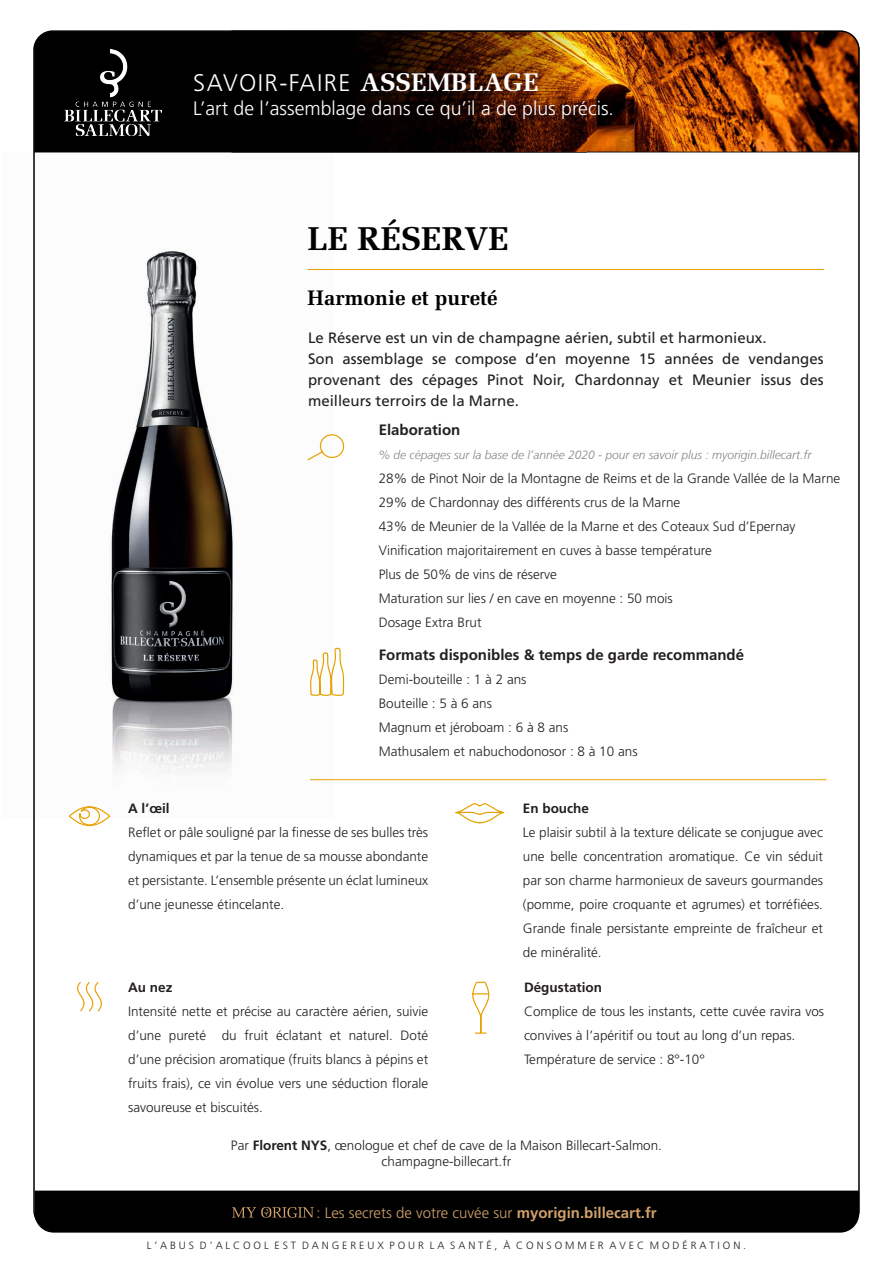
<style>
.page{position:relative;width:893px;height:1263px;background:#fff}
.page>*{position:absolute;margin:0;border:0;box-sizing:border-box;transform-origin:0 0}
.t1{font:700 33px "Melior LT Std";color:#000}
.t2{font:300 24px "Frutiger LT Pro";letter-spacing:.06em;color:#fff}
.t3{font:700 21px "Melior LT Std";color:#000}
.t4{font:300 19.5px "Frutiger LT Pro";color:#fff}
.t5{font:15px/21px "Frutiger LT Pro";color:#231f20;text-align:justify}
.t6{font:700 15px "Frutiger LT Pro";color:#231f20}
.t7{font:300 15px "Frutiger LT Pro";color:#d1a16b}
.t8{font:300 13.5px/24px "Frutiger LT Pro";color:#231f20;text-align:justify}
.t9{font:700 13.5px "Frutiger LT Pro";color:#231f20}
.t10{font:italic 300 12px "Frutiger LT";color:#858585}
.t11{font:300 10.5px "Frutiger LT Pro";color:#231f20}
.s1{font-family:"Melior LT Std";font-weight:700;font-size:25.5px}
.s2{font-weight:700}
</style>
<div class="page">
<img style="left:36px;top:152px;width:297px;height:629px">
<div style="left:36px;top:33px;width:196px;height:119px;background:#000"></div>
<img style="left:232px;top:33px;width:625px;height:119px">
<img style="left:289px;top:33px;width:298px;height:119px">
<svg style="left:455px;top:803px;width:50px;height:21px"></svg>
<svg style="left:472px;top:982px;width:18px;height:52px"></svg>
<svg style="left:68px;top:806px;width:43px;height:21px"></svg>
<svg style="left:77px;top:981px;width:25px;height:31px"></svg>
<svg style="left:306px;top:433px;width:39px;height:28px"></svg>
<svg style="left:309px;top:609px;width:36px;height:152px"></svg>
<img style="left:65px;top:50px;width:97px;height:85px">
<hr style="left:308px;top:269px;width:516px;height:1px;background:#e6a100">
<hr style="left:310px;top:779px;width:517px;height:1px;background:#e6a100">
<div style="left:35px;top:1190px;width:824px;height:42px;background:#000"></div>
<p class="t2" style="left:193px;top:69px;width:347px">SAVOIR-FAIRE <span class="s1">ASSEMBLAGE</span></p>
<p class="t4" style="left:193px;top:97px;width:422px">L’art de l’assemblage dans ce qu’il a de plus précis.</p>
<p class="t1" style="left:308px;top:219px;width:203px">LE RÉSERVE</p>
<p class="t3" style="left:308px;top:285px;width:192px">Harmonie et pureté</p>
<p class="t5" style="left:308px;top:327px;width:460px">Le Réserve est un vin de champagne aérien, subtil et harmonieux.</p>
<p class="t5" style="left:308px;top:348px;width:517px">Son assemblage se compose d’en moyenne 15 années de vendanges provenant des cépages Pinot Noir, Chardonnay et Meunier issus des meilleurs terroirs de la Marne.</p>
<p class="t6" style="left:379px;top:421px;width:83px">Elaboration</p>
<p class="t10" style="left:379px;top:448px;width:434px">% de cépages sur la base de l’année 2020 - pour en savoir plus : myorigin.billecart.fr</p>
<p class="t8" style="left:379px;top:466px;width:463px">28% de Pinot Noir de la Montagne de Reims et de la Grande Vallée de la Marne</p>
<p class="t8" style="left:379px;top:490px;width:303px">29% de Chardonnay des différents crus de la Marne</p>
<p class="t8" style="left:379px;top:514px;width:418px">43% de Meunier de la Vallée de la Marne et des Coteaux Sud d’Epernay</p>
<p class="t8" style="left:379px;top:538px;width:335px">Vinification majoritairement en cuves à basse température</p>
<p class="t8" style="left:379px;top:562px;width:180px">Plus de 50% de vins de réserve</p>
<p class="t8" style="left:379px;top:586px;width:296px">Maturation sur lies / en cave en moyenne : 50 mois</p>
<p class="t8" style="left:379px;top:610px;width:104px">Dosage Extra Brut</p>
<p class="t6" style="left:379px;top:646px;width:367px">Formats disponibles &amp; temps de garde recommandé</p>
<p class="t8" style="left:379px;top:667px;width:149px">Demi-bouteille : 1 à 2 ans</p>
<p class="t8" style="left:379px;top:691px;width:115px">Bouteille : 5 à 6 ans</p>
<p class="t8" style="left:379px;top:715px;width:191px">Magnum et jéroboam : 6 à 8 ans</p>
<p class="t8" style="left:379px;top:739px;width:260px">Mathusalem et nabuchodonosor : 8 à 10 ans</p>
<p class="t9" style="left:128px;top:801px;width:43px">A l’œil</p>
<p class="t8" style="left:128px;top:821px;width:302px">Reflet or pâle souligné par la finesse de ses bulles très dynamiques et par la tenue de sa mousse abondante et persistante. L’ensemble présente un éclat lumineux d’une jeunesse étincelante.</p>
<p class="t9" style="left:128px;top:979px;width:46px">Au nez</p>
<p class="t8" style="left:128px;top:999px;width:302px">Intensité nette et précise au caractère aérien, suivie d’une pureté du fruit éclatant et naturel. Doté d’une précision aromatique (fruits blancs à pépins et fruits frais), ce vin évolue vers une séduction florale savoureuse et biscuités.</p>
<p class="t9" style="left:523px;top:801px;width:68px">En bouche</p>
<p class="t8" style="left:523px;top:821px;width:302px">Le plaisir subtil à la texture délicate se conjugue avec une belle concentration aromatique. Ce vin séduit par son charme harmonieux de saveurs gourmandes (pomme, poire croquante et agrumes) et torréfiées.<br>Grande finale persistante empreinte de fraîcheur et de minéralité.</p>
<p class="t9" style="left:524px;top:979px;width:80px">Dégustation</p>
<p class="t8" style="left:524px;top:999px;width:302px">Complice de tous les instants, cette cuvée ravira vos convives à l’apéritif ou tout au long d’un repas.</p>
<p class="t8" style="left:524px;top:1047px;width:182px">Température de service : 8°-10°</p>
<p class="t8" style="left:231px;top:1133px;width:433px">Par <span class="s2">Florent NYS</span>, œnologue et chef de cave de la Maison Billecart-Salmon.</p>
<p class="t8" style="left:382px;top:1149px;width:131px">champagne-billecart.fr</p>
<p class="t7" style="left:316px;top:1204px;width:342px">: Les secrets de votre cuvée sur <span class="s2">myorigin.billecart.fr</span></p>
<p class="t11" style="left:147px;top:1239px;width:601px">L ’ A B U S D ’ A L C O O L E S T D A N G E R E U X P O U R L A S A N T É , À C O N S O M M E R A V E C M O D É R A T I O N .</p>
</div>
